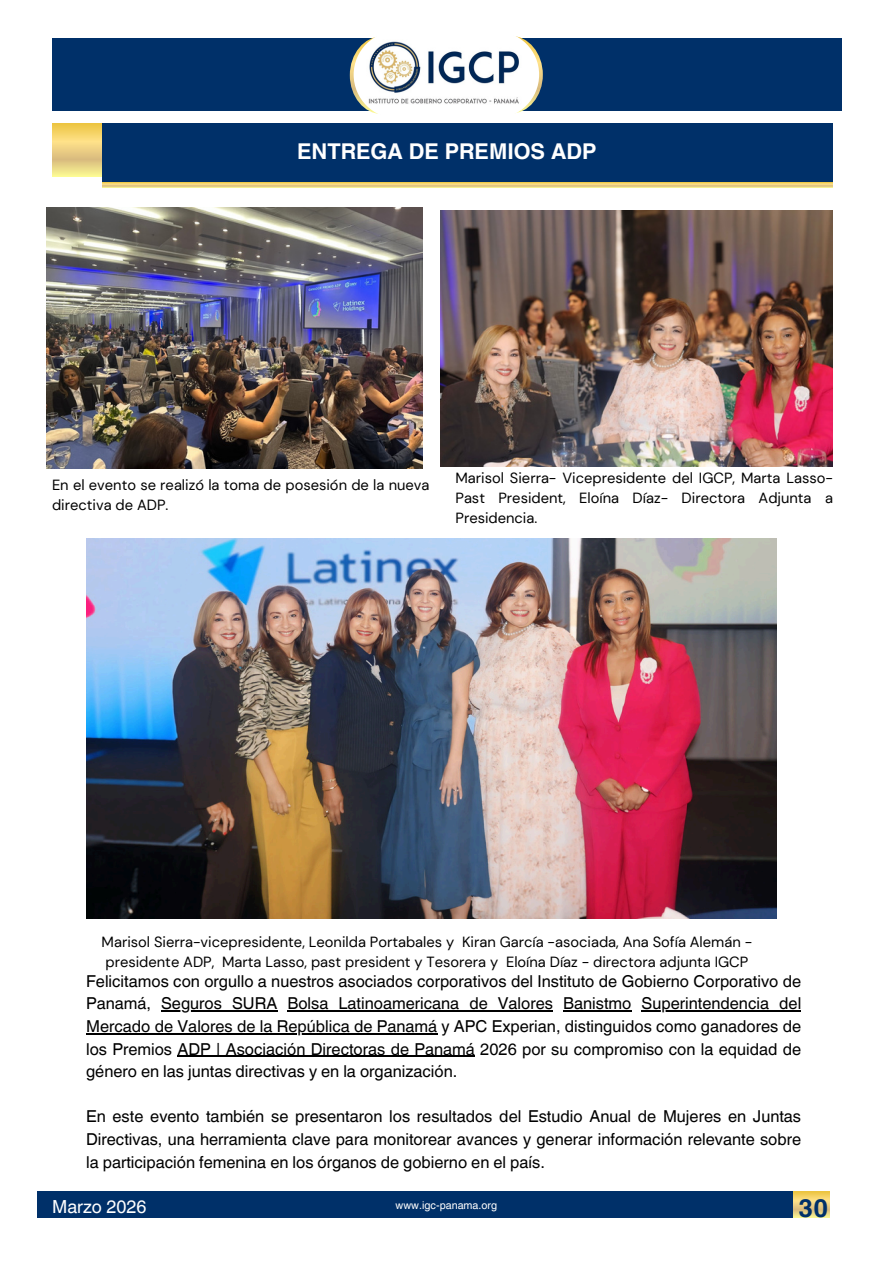
<style>
.page{position:relative;width:894px;height:1264px;background:#fff}
.page>*{position:absolute;margin:0;border:0;box-sizing:border-box;transform-origin:0 0}
.t1{font:700 21.75px "Helvetica World";color:#fff}
.t2{font:18px "Helvetica World";color:#fff}
.t3{font:16.5px/22.6px "Helvetica World";color:#000;text-align:justify}
.t4{font:14.7px/20.2px "DM Sans";color:#000}
.t5{font:10.8px "Helvetica World";color:#fff}
</style>
<div class="page">
<svg style="left:103px;top:182px;width:729px;height:5px;background:#edce74"></svg>
<svg style="left:52px;top:123px;width:51px;height:53px;background:#e9cf79"></svg>
<div style="left:103px;top:123px;width:729px;height:59px;background:#003069"></div>
<div style="left:52px;top:38px;width:789px;height:73px;background:#003069"></div>
<svg style="left:350px;top:37px;width:27px;height:77px"></svg>
<svg style="left:517px;top:36px;width:25px;height:77px"></svg>
<img style="left:353px;top:31px;width:186px;height:87px;border-radius:44px">
<hr style="left:161px;top:1010px;width:116px;height:1px;background:#000">
<hr style="left:287px;top:1010px;width:266px;height:1px;background:#000">
<hr style="left:563px;top:1010px;width:68px;height:1px;background:#000">
<hr style="left:641px;top:1010px;width:160px;height:1px;background:#000">
<hr style="left:86px;top:1033px;width:351px;height:1px;background:#000">
<hr style="left:177px;top:1055px;width:298px;height:1px;background:#000">
<div style="left:37px;top:1191px;width:789px;height:26px;background:#003069"></div>
<svg style="left:793px;top:1191px;width:36px;height:26px"></svg>
<img style="left:86px;top:539px;width:690px;height:379px">
<img style="left:440px;top:210px;width:392px;height:256px">
<img style="left:47px;top:208px;width:376px;height:261px">
<h1 class="t1" style="left:297px;top:133px;width:301px">ENTREGA DE PREMIOS ADP</h1>
<p class="t4" style="left:52px;top:474px;width:379px">En el evento se realizó la toma de posesión de la nueva directiva de ADP.</p>
<p class="t4" style="left:455px;top:467px;width:379px;text-align:justify">Marisol Sierra- Vicepresidente del IGCP, Marta Lasso-Past President, Eloína Díaz- Directora Adjunta a Presidencia.</p>
<p class="t4" style="left:102px;top:931px;width:652px">Marisol Sierra-vicepresidente, Leonilda Portabales y Kiran García -asociada, Ana Sofía Alemán - presidente ADP, Marta Lasso, past president y Tesorera y Eloína Díaz - directora adjunta IGCP</p>
<p class="t3" style="left:86px;top:969px;width:716px">Felicitamos con orgullo a nuestros asociados corporativos del Instituto de Gobierno Corporativo de Panamá, Seguros SURA Bolsa Latinoamericana de Valores Banistmo Superintendencia del Mercado de Valores de la República de Panamá y APC Experian, distinguidos como ganadores de los Premios ADP | Asociación Directoras de Panamá 2026 por su compromiso con la equidad de género en las juntas directivas y en la organización.</p>
<p class="t3" style="left:86px;top:1105px;width:716px">En este evento también se presentaron los resultados del Estudio Anual de Mujeres en Juntas Directivas, una herramienta clave para monitorear avances y generar información relevante sobre la participación femenina en los órganos de gobierno en el país.</p>
<p class="t2" style="left:70px;top:1200px;width:101px">Boletín 2030</p>
<p class="t2" style="left:363px;top:1200px;width:169px">www.unsitiogenial.es</p>
<p class="t2" style="left:52px;top:1195px;width:96px">Marzo 2026</p>
<p class="t5" style="left:395px;top:1198px;width:103px">www.igc-panama.org</p>
</div>
